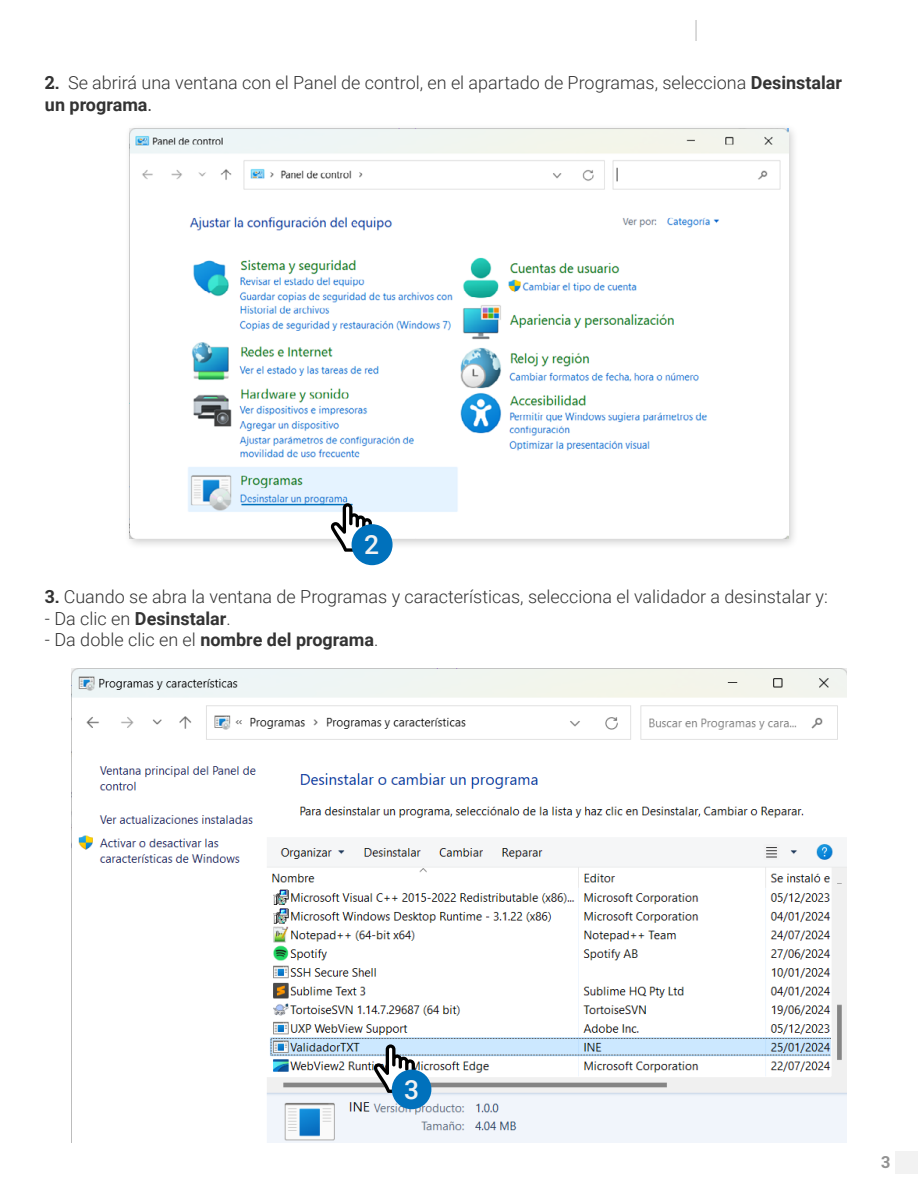
<style>
.page{position:relative;width:918px;height:1188px;background:#fff}
.page>*{position:absolute;margin:0;border:0;box-sizing:border-box;transform-origin:0 0}
.t1{font:500 26.4px "Roboto";color:#f2f2f2}
.t2{font:300 18px/21.6px "Roboto";color:#333}
.t3{font:700 18px "Roboto";color:#333}
.t4{font:700 16.5px "Roboto Slab";color:#929292}
.s1{font-family:"Roboto Slab";font-weight:700}
.s2{font-weight:700}
.s3{font-weight:400}
.s4{font-weight:300}
</style>
<div class="page">
<svg style="left:696px;top:20px;width:1px;height:21px"></svg>
<div style="left:896px;top:1151px;width:22px;height:23px;background:#f2f2f2"></div>
<img style="left:71px;top:668px;width:776px;height:475px">
<svg style="left:374px;top:1044px;width:41px;height:49px"></svg>
<div style="left:392px;top:1070px;width:39px;height:39px;background:#0071bc;border-radius:50%"></div>
<div style="left:124px;top:123px;width:675px;height:426px;background:#000;opacity:.2"></div>
<img style="left:130px;top:128px;width:658px;height:410px">
<hr style="left:242px;top:504px;width:110px;height:1px;background:#0071bc">
<svg style="left:331px;top:503px;width:41px;height:49px"></svg>
<div style="left:352px;top:524px;width:41px;height:41px;background:#0071bc;border-radius:50%"></div>
<p class="t2" style="left:45px;top:71px;width:799px"><span class="s1">2.</span> Se abrirá una ventana con el Panel de control, en el apartado de Programas, selecciona <span class="s2">Desinstalar un programa</span><span class="s3">.</span></p>
<h1 class="t1" style="left:361px;top:528px;width:20px">32</h1>
<p class="t2" style="left:45px;top:585px;width:784px"><span class="s1">3.</span> Cuando se abra la ventana de Programas y características, selecciona el validador a desinstalar y:</p>
<p class="t3" style="left:45px;top:606px;width:187px"><span class="s4">- Da clic en</span> Desinstalar<span class="s4">.</span></p>
<p class="t2" style="left:45px;top:628px;width:335px">- Da doble clic en el <span class="s2">nombre del programa</span>.</p>
<h1 class="t1" style="left:404px;top:1071px;width:17px">3</h1>
<p class="t4" style="left:881px;top:1150px;width:10px">3</p>
</div>
